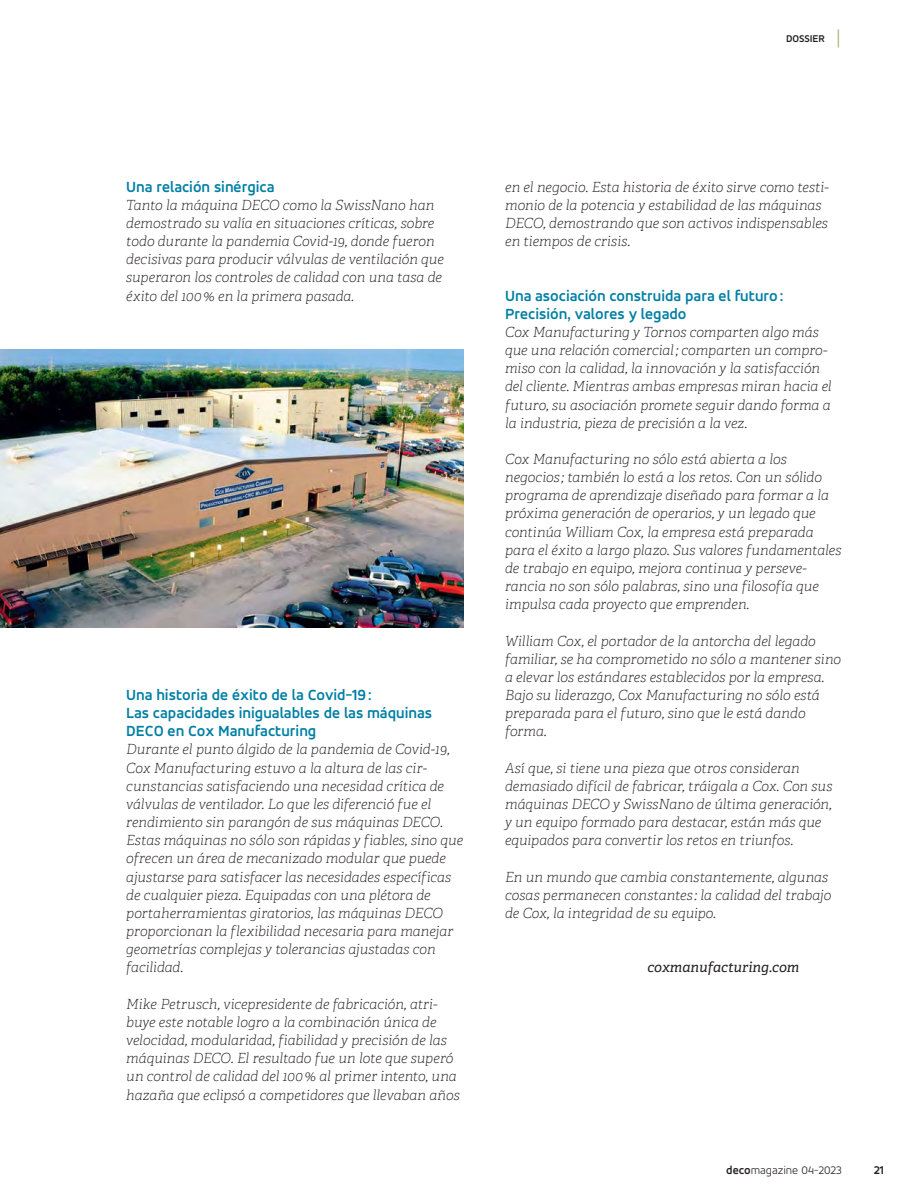
<style>
.page{position:relative;width:918px;height:1188px;background:#fff}
.page>*{position:absolute;margin:0;border:0;box-sizing:border-box;transform-origin:0 0}
.t1{font:700 15.75px/18.1px "Tornos Accord Alt";color:#007fa4}
.t2{font:italic 100 13.95px/18.1px "Adelle";color:#231f20}
.t3{font:italic 13.95px "Tornos Adelle";color:#231f20}
.t4{font:300 12px "Tornos Accord Alt";color:#231f20}
.t5{font:700 12px "Tornos Accord Alt";color:#231f20}
.t6{font:700 10.5px "Tornos Accord Alt";letter-spacing:-.01em;color:#231f20}
.s1{font-family:"DIN Pro";font-weight:300;font-size:21px;color:#aaa869}
.s2{font-weight:700}
</style>
<div class="page">
<img style="left:0;top:350px;width:463px;height:277px">
<p class="t6" style="left:786px;top:33px;width:57px">DOSSIER <span class="s1">|</span></p>
<p class="t1" style="left:126px;top:178px;width:150px">Una relación sinérgica</p>
<p class="t2" style="left:126px;top:197px;width:319px">Tanto la máquina DECO como la SwissNano han demostrado su valía en situaciones críticas, sobre todo durante la pandemia Covid-19, donde fueron decisivas para producir válvulas de ventilación que superaron los controles de calidad con una tasa de éxito del 100 % en la primera pasada.</p>
<p class="t1" style="left:126px;top:687px;width:307px">Una historia de éxito de la Covid-19 :<br>Las capacidades inigualables de las máquinas<br>DECO en Cox Manufacturing</p>
<p class="t2" style="left:126px;top:742px;width:338px">Durante el punto álgido de la pandemia de Covid-19, Cox Manufacturing estuvo a la altura de las cir&shy;cunstancias satisfaciendo una necesidad crítica de válvulas de ventilador. Lo que les diferenció fue el rendimiento sin parangón de sus máquinas DECO.<br>Estas máquinas no sólo son rápidas y fiables, sino que ofrecen un área de mecanizado modular que puede ajustarse para satisfacer las necesidades específicas de cualquier pieza. Equipadas con una plétora de portaherramientas giratorios, las máquinas DECO proporcionan la flexibilidad necesaria para manejar geometrías complejas y tolerancias ajustadas con facilidad.</p>
<p class="t2" style="left:126px;top:996px;width:335px">Mike Petrusch, vicepresidente de fabricación, atri&shy;buye este notable logro a la combinación única de velocidad, modularidad, fiabilidad y precisión de las máquinas DECO. El resultado fue un lote que superó un control de calidad del 100 % al primer intento, una hazaña que eclipsó a competidores que llevaban años</p>
<p class="t2" style="left:505px;top:179px;width:325px">en el negocio. Esta historia de éxito sirve como testi&shy;monio de la potencia y estabilidad de las máquinas DECO, demostrando que son activos indispensables en tiempos de crisis.</p>
<p class="t1" style="left:505px;top:287px;width:280px">Una asociación construida para el futuro :<br>Precisión, valores y legado</p>
<p class="t2" style="left:505px;top:324px;width:328px">Cox Manufacturing y Tornos comparten algo más que una relación comercial ; comparten un compro&shy;miso con la calidad, la innovación y la satisfacción del cliente. Mientras ambas empresas miran hacia el futuro, su asociación promete seguir dando forma a la industria, pieza de precisión a la vez.</p>
<p class="t2" style="left:505px;top:452px;width:338px">Cox Manufacturing no sólo está abierta a los negocios ; también lo está a los retos. Con un sólido programa de aprendizaje diseñado para formar a la próxima generación de operarios, y un legado que continúa William Cox, la empresa está preparada para el éxito a largo plazo. Sus valores fundamentales de trabajo en equipo, mejora continua y perseve&shy;rancia no son sólo palabras, sino una filosofía que impulsa cada proyecto que emprenden.</p>
<p class="t2" style="left:505px;top:633px;width:338px">William Cox, el portador de la antorcha del legado familiar, se ha comprometido no sólo a mantener sino a elevar los estándares establecidos por la empresa.<br>Bajo su liderazgo, Cox Manufacturing no sólo está preparada para el futuro, sino que le está dando forma.</p>
<p class="t2" style="left:505px;top:760px;width:329px">Así que, si tiene una pieza que otros consideran demasiado difícil de fabricar, tráigala a Cox. Con sus máquinas DECO y SwissNano de última generación, y un equipo formado para destacar, están más que equipados para convertir los retos en triunfos.</p>
<p class="t2" style="left:505px;top:869px;width:328px">En un mundo que cambia constantemente, algunas cosas permanecen constantes : la calidad del trabajo de Cox, la integridad de su equipo.</p>
<p class="t3" style="left:648px;top:961px;width:153px">coxmanufacturing.com</p>
<p class="t4" style="left:726px;top:1166px;width:117px"><span class="s2">deco</span>magazine 04-2023</p>
<p class="t5" style="left:874px;top:1165px;width:12px">21</p>
</div>
